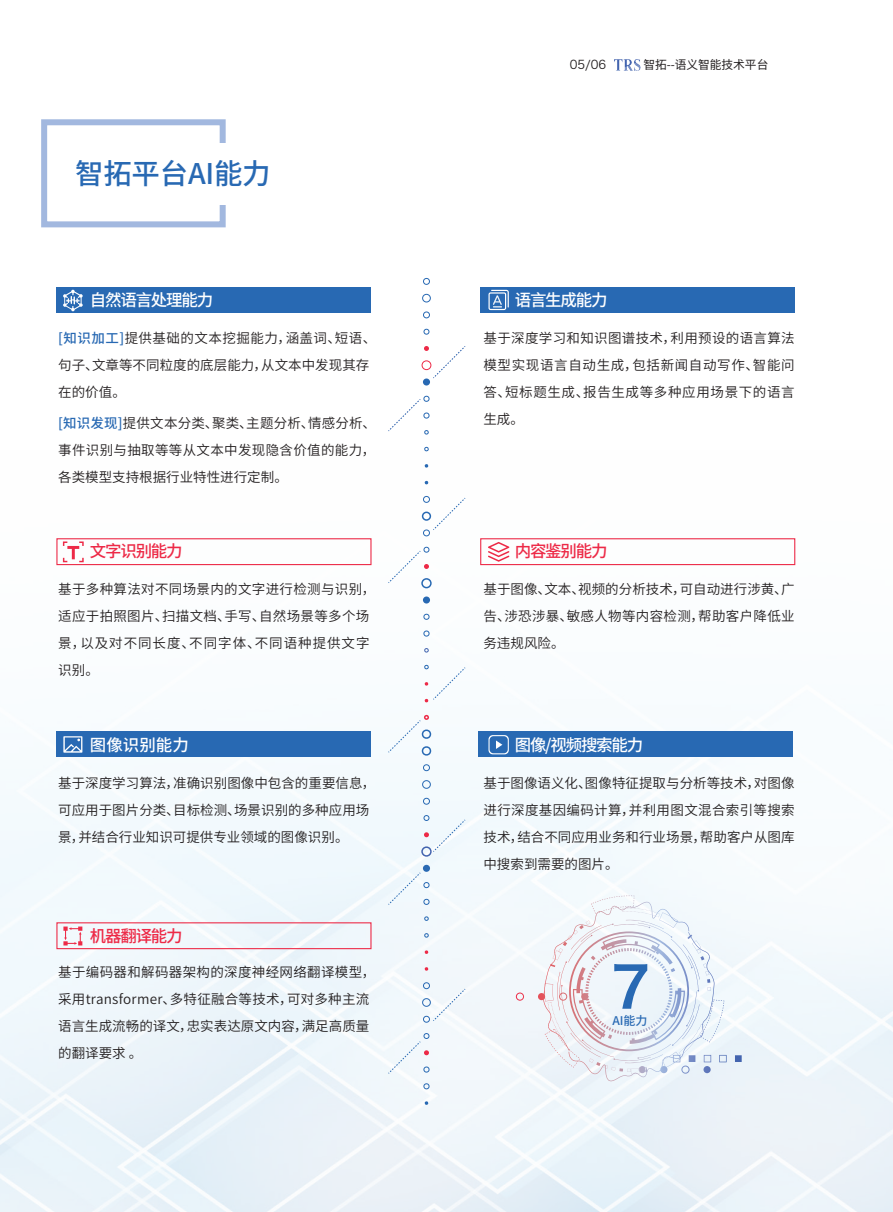
<style>
.page{position:relative;width:893px;height:1212px;background:#fff}
.page>*{position:absolute;margin:0;border:0;box-sizing:border-box;transform-origin:0 0}
.t1{font:55.8px "Hiragino Sans GB W6";color:#2869b3}
.t2{font:500 28.5px "Source Han Sans SC";letter-spacing:-.01em;color:#2869b3}
.t3{font:500 16.5px "Source Han Sans SC";letter-spacing:-.075em;color:#fff}
.t4{font:500 16.5px "Source Han Sans SC";letter-spacing:-.075em;color:#ed2a47}
.t5{font:13.5px/27px "Source Han Sans SC";letter-spacing:.02em;color:#231f20;text-align:justify}
.t6{font:13.5px/27px "Source Han Sans SC";color:#231f20}
.t7{font:12px "Source Han Sans SC";letter-spacing:-.005em;color:#231f20}
.t8{font:12px "Hiragino Sans GB W3";color:#231f20}
.t9{font:500 12px "Source Han Sans SC";color:#2869b3}
.s1{font-weight:500;color:#2869b3}
</style>
<div class="page">
<img style="left:0;top:451px;width:893px;height:761px">
<div style="left:57px;top:287px;width:314px;height:26px;background:#2869b3"></div>
<div style="left:481px;top:287px;width:314px;height:26px;background:#2869b3"></div>
<div style="left:480px;top:538px;width:315px;height:27px;border:1px solid #ed2a47"></div>
<div style="left:479px;top:731px;width:314px;height:26px;background:#2869b3"></div>
<div style="left:56px;top:538px;width:315px;height:27px;border:1px solid #ed2a47"></div>
<div style="left:57px;top:731px;width:314px;height:26px;background:#2869b3"></div>
<div style="left:56px;top:922px;width:315px;height:27px;border:1px solid #ed2a47"></div>
<div style="left:41px;top:119px;width:185px;height:108px;border:6px solid #a2b8df"></div>
<svg style="left:424px;top:329px;width:5px;height:6px"></svg>
<div style="left:422px;top:360px;width:9px;height:10px;border:1px solid #ed2a47;border-radius:50%"></div>
<div style="left:423px;top:312px;width:7px;height:6px;border:1px solid #2869b3;border-radius:50%"></div>
<svg style="left:423px;top:277px;width:7px;height:8px"></svg>
<div style="left:422px;top:294px;width:9px;height:8px;border:1px solid #2869b3;border-radius:50%"></div>
<div style="left:423px;top:378px;width:7px;height:7px;background:#2869b3;border-radius:50%"></div>
<svg style="left:424px;top:446px;width:5px;height:5px"></svg>
<svg style="left:424px;top:481px;width:4px;height:4px"></svg>
<svg style="left:424px;top:464px;width:4px;height:4px"></svg>
<div style="left:421px;top:578px;width:11px;height:10px;border:1px solid #2869b3;border-radius:50%"></div>
<div style="left:423px;top:530px;width:7px;height:6px;border:1px solid #2869b3;border-radius:50%"></div>
<div style="left:423px;top:496px;width:7px;height:7px;border:1px solid #2869b3;border-radius:50%"></div>
<div style="left:422px;top:512px;width:9px;height:9px;border:1px solid #2869b3;border-radius:50%"></div>
<div style="left:423px;top:596px;width:7px;height:7px;background:#2869b3;border-radius:50%"></div>
<svg style="left:423px;top:613px;width:7px;height:7px"></svg>
<svg style="left:423px;top:630px;width:7px;height:6px"></svg>
<svg style="left:424px;top:648px;width:5px;height:4px"></svg>
<div style="left:421px;top:846px;width:11px;height:11px;border:1px solid #4364af;border-radius:50%"></div>
<div style="left:423px;top:798px;width:7px;height:6px;border:1px solid #2869b3;border-radius:50%"></div>
<div style="left:423px;top:764px;width:7px;height:7px;border:1px solid #2869b3;border-radius:50%"></div>
<div style="left:422px;top:780px;width:9px;height:9px;border:1px solid #2869b3;border-radius:50%"></div>
<div style="left:423px;top:865px;width:7px;height:7px;background:#2869b3;border-radius:50%"></div>
<svg style="left:424px;top:916px;width:5px;height:5px"></svg>
<svg style="left:424px;top:933px;width:5px;height:4px"></svg>
<svg style="left:424px;top:967px;width:4px;height:4px"></svg>
<svg style="left:424px;top:950px;width:4px;height:4px"></svg>
<div style="left:423px;top:1016px;width:7px;height:6px;border:1px solid #2869b3;border-radius:50%"></div>
<div style="left:423px;top:982px;width:7px;height:7px;border:1px solid #2869b3;border-radius:50%"></div>
<div style="left:422px;top:998px;width:9px;height:9px;border:1px solid #2869b3;border-radius:50%"></div>
<svg style="left:423px;top:1082px;width:7px;height:7px"></svg>
<svg style="left:424px;top:1101px;width:4px;height:4px"></svg>
<svg style="left:424px;top:664px;width:42px;height:39px"></svg>
<svg style="left:432px;top:497px;width:34px;height:34px"></svg>
<svg style="left:424px;top:346px;width:42px;height:33px"></svg>
<svg style="left:387px;top:547px;width:42px;height:37px"></svg>
<svg style="left:387px;top:714px;width:46px;height:43px"></svg>
<svg style="left:387px;top:872px;width:43px;height:33px"></svg>
<svg style="left:388px;top:395px;width:42px;height:39px"></svg>
<svg style="left:424px;top:815px;width:42px;height:37px"></svg>
<svg style="left:387px;top:1033px;width:43px;height:41px"></svg>
<svg style="left:432px;top:988px;width:34px;height:34px"></svg>
<svg style="left:562px;top:895px;width:84px;height:48px"></svg>
<svg style="left:488px;top:290px;width:21px;height:20px"></svg>
<svg style="left:63px;top:736px;width:19px;height:17px"></svg>
<svg style="left:63px;top:541px;width:21px;height:21px"></svg>
<svg style="left:488px;top:542px;width:21px;height:20px"></svg>
<svg style="left:488px;top:735px;width:21px;height:19px"></svg>
<svg style="left:63px;top:290px;width:20px;height:21px"></svg>
<svg style="left:63px;top:926px;width:19px;height:19px"></svg>
<img style="left:614px;top:60px;width:26px;height:10px">
<div style="left:210px;top:144px;width:34px;height:61px;background:#fff"></div>
<h2 class="t2" style="left:75px;top:157px;width:197px">智拓平台AI能力</h2>
<p class="t8" style="left:570px;top:57px;width:38px">05/06</p>
<p class="t7" style="left:643px;top:58px;width:127px">智拓--语义智能技术平台</p>
<p class="t3" style="left:90px;top:291px;width:125px">自然语言处理能力</p>
<p class="t3" style="left:515px;top:291px;width:94px">语言生成能力</p>
<p class="t6" style="left:58px;top:324px;width:319px"><span class="s1">[知识加工]</span>提供基础的文本挖掘能力，涵盖词、短语、句子、文章等不同粒度的底层能力，从文本中发现其存在的价值。</p>
<p class="t5" style="left:58px;top:410px;width:319px"><span class="s1">[知识发现]</span>提供文本分类、聚类、主题分析、情感分析、事件识别与抽取等等从文本中发现隐含价值的能力，各类模型支持根据行业特性进行定制。</p>
<p class="t5" style="left:483px;top:324px;width:313px">基于深度学习和知识图谱技术，利用预设的语言算法模型实现语言自动生成，包括新闻自动写作、智能问答、短标题生成、报告生成等多种应用场景下的语言生成。</p>
<p class="t4" style="left:90px;top:542px;width:94px">文字识别能力</p>
<p class="t4" style="left:515px;top:542px;width:94px">内容鉴别能力</p>
<p class="t5" style="left:58px;top:576px;width:319px;text-align:left">基于多种算法对不同场景内的文字进行检测与识别，适应于拍照图片、扫描文档、手写、自然场景等多个场景，以及对不同长度、不同字体、不同语种提供文字识别。</p>
<p class="t5" style="left:483px;top:576px;width:313px">基于图像、文本、视频的分析技术，可自动进行涉黄、广告、涉恐涉暴、敏感人物等内容检测，帮助客户降低业务违规风险。</p>
<p class="t3" style="left:90px;top:736px;width:100px">图像识别能力</p>
<p class="t3" style="left:515px;top:736px;width:130px">图像/视频搜索能力</p>
<p class="t6" style="left:58px;top:770px;width:319px">基于深度学习算法，准确识别图像中包含的重要信息，可应用于图片分类、目标检测、场景识别的多种应用场景，并结合行业知识可提供专业领域的图像识别。</p>
<p class="t5" style="left:483px;top:770px;width:313px">基于图像语义化、图像特征提取与分析等技术，对图像进行深度基因编码计算，并利用图文混合索引等搜索技术，结合不同应用业务和行业场景，帮助客户从图库中搜索到需要的图片。</p>
<p class="t4" style="left:90px;top:927px;width:94px">机器翻译能力</p>
<p class="t5" style="left:58px;top:959px;width:319px;text-align:left">基于编码器和解码器架构的深度神经网络翻译模型，采用transformer、多特征融合等技术，可对多种主流语言生成流畅的译文，忠实表达原文内容，满足高质量的翻译要求 。</p>
<h1 class="t1" style="left:611px;top:950px;width:41px">7</h1>
<p class="t9" style="left:612px;top:1013px;width:36px">AI能力</p>
</div>
